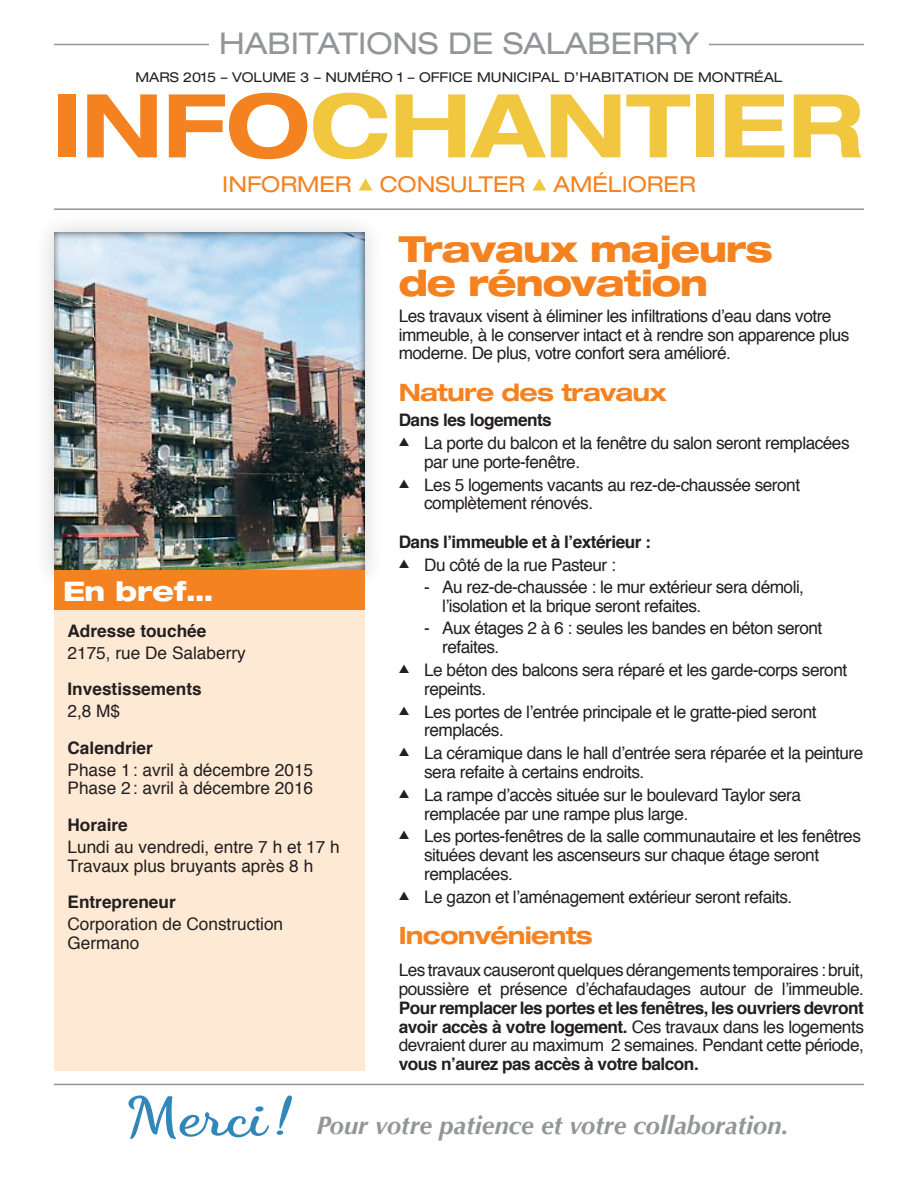
<style>
.page{position:relative;width:918px;height:1188px;background:#fff}
.page>*{position:absolute;margin:0;border:0;box-sizing:border-box;transform-origin:0 0}
.t1{font:700 expanded 88.2px "Helvetica Neue";color:#f1c740}
.Couvert_intro_gras{font:800 expanded 36px/34.5px "Helvetica Neue";letter-spacing:-.03em;color:#f58220}
.t2{font:expanded 30px "Helvetica Neue";color:#939598}
.Couvert_intro_gras-2{font:800 expanded 27px "Helvetica Neue";color:#fff}
.texte{font:italic 700 25.5px "Optima";color:#939598}
.Couvert_intro_gras-3{font:700 expanded 24px "Helvetica Neue";letter-spacing:-.03em;color:#f58220}
.t3{font:expanded 21.9px "Helvetica Neue";color:#f58220}
.texte-2{font:17.25px/18.8px "Helvetica";letter-spacing:-.03em;color:#231f20}
.texte-3{font:17.25px/18.8px "Helvetica";color:#231f20}
.Couvert_intro_gras-4{font:17.25px/18.8px "Helvetica";letter-spacing:-.03em;color:#231f20}
.Couvert_intro_gras-5{font:700 17.25px "Helvetica";color:#231f20}
.Couvert_intro_gras-6{font:700 17.25px "Helvetica";letter-spacing:-.03em;color:#231f20}
.t4{font:expanded 13.5px "Helvetica Neue";color:#231f20}
.s1{color:#f58220}
.s2{font-weight:700}
.s3{font-family:"Dancing Script";font-size:54px;color:#3287ba}
</style>
<div class="page">
<div style="left:34px;top:212px;width:351px;height:382px;background:#231f20;opacity:.2"></div>
<div style="left:54px;top:232px;width:312px;height:343px;background:#231f20;opacity:.75"></div>
<hr style="left:54px;top:44px;width:810px;height:1px;background:#939598">
<hr style="left:54px;top:208px;width:810px;height:2px;background:#939598">
<svg style="left:359px;top:178px;width:13px;height:13px"></svg>
<svg style="left:533px;top:178px;width:13px;height:13px"></svg>
<div style="left:54px;top:570px;width:310px;height:40px;background:#f58220"></div>
<div style="left:54px;top:610px;width:310px;height:461px;background:#fee9d5"></div>
<div style="left:209px;top:25px;width:500px;height:35px;background:#fff"></div>
<hr style="left:54px;top:1084px;width:810px;height:1px;background:#939598">
<p class="t2" style="left:219px;top:25px;width:482px">HABITATIONS DE SALABERRY</p>
<p class="t4" style="left:136px;top:69px;width:648px">MARS 2015 – VOLUME 3 – NUMÉRO 1 – OFFICE MUNICIPAL D’HABITATION DE MONTRÉAL</p>
<p class="t1" style="left:52px;top:71px;width:812px"><span class="s1">INFO</span>CHANTIER</p>
<p class="t3" style="left:222px;top:171px;width:131px">INFORMER</p>
<p class="t3" style="left:380px;top:171px;width:147px">CONSULTER</p>
<p class="t3" style="left:554px;top:171px;width:144px">AMÉLIORER</p>
<p class="Couvert_intro_gras-2" style="left:63px;top:574px;width:151px">En bref…</p>
<p class="Couvert_intro_gras-5" style="left:68px;top:617px;width:141px">Adresse touchée</p>
<p class="texte-3" style="left:68px;top:644px;width:180px">2175, rue De Salaberry</p>
<p class="Couvert_intro_gras-5" style="left:68px;top:675px;width:136px">Investissements</p>
<p class="texte-2" style="left:68px;top:702px;width:54px">2,8 M$</p>
<p class="Couvert_intro_gras-5" style="left:68px;top:734px;width:87px">Calendrier</p>
<p class="texte-3" style="left:68px;top:761px;width:247px">Phase 1: avril à décembre 2015</p>
<p class="texte-3" style="left:68px;top:780px;width:247px">Phase 2: avril à décembre 2016</p>
<p class="Couvert_intro_gras-5" style="left:68px;top:811px;width:62px">Horaire</p>
<p class="texte-3" style="left:68px;top:838px;width:274px">Lundi au vendredi, entre 7 h et 17 h<br>Travaux plus bruyants après 8 h</p>
<p class="Couvert_intro_gras-5" style="left:68px;top:888px;width:110px">Entrepreneur</p>
<p class="texte-3" style="left:68px;top:915px;width:217px">Corporation de Construction<br>Germano</p>
<p class="Couvert_intro_gras" style="left:399px;top:231px;width:376px">Travaux majeurs de rénovation</p>
<p class="Couvert_intro_gras-4" style="left:399px;top:307px;width:452px">Les travaux visent à éliminer les infiltrations d’eau dans votre immeuble, à le conserver intact et à rendre son apparence plus moderne. De plus, votre confort sera amélioré.</p>
<p class="Couvert_intro_gras-3" style="left:399px;top:377px;width:270px">Nature des travaux</p>
<p class="Couvert_intro_gras-6" style="left:399px;top:406px;width:155px">Dans les logements</p>
<p class="texte-2" style="left:424px;top:434px;width:427px;text-indent:-26px">▲ La porte du balcon et la fenêtre du salon seront remplacées par une porte-fenêtre.</p>
<p class="texte-2" style="left:424px;top:476px;width:377px;text-indent:-26px">▲ Les 5 logements vacants au rez-de-chaussée seront complètement rénovés.</p>
<p class="Couvert_intro_gras-6" style="left:399px;top:528px;width:254px">Dans l’immeuble et à l’extérieur :</p>
<p class="texte-2" style="left:399px;top:556px;width:219px">▲ Du côté de la rue Pasteur :</p>
<p class="texte-2" style="left:442px;top:579px;width:363px;text-indent:-18px">- Au rez-de-chaussée : le mur extérieur sera démoli, l’isolation et la brique seront refaites.</p>
<p class="texte-2" style="left:442px;top:619px;width:382px;text-indent:-18px">- Aux étages 2 à 6 : seules les bandes en béton seront refaites.</p>
<p class="texte-2" style="left:424px;top:661px;width:425px;text-indent:-26px">▲ Le béton des balcons sera réparé et les garde-corps seront repeints.</p>
<p class="texte-2" style="left:424px;top:703px;width:394px;text-indent:-26px">▲ Les portes de l’entrée principale et le gratte-pied seront remplacés.</p>
<p class="texte-2" style="left:424px;top:744px;width:441px;text-indent:-26px">▲ La céramique dans le hall d’entrée sera réparée et la peinture sera refaite à certains endroits.</p>
<p class="texte-2" style="left:424px;top:786px;width:378px;text-indent:-26px">▲ La rampe d’accès située sur le boulevard Taylor sera remplacée par une rampe plus large.</p>
<p class="texte-2" style="left:424px;top:828px;width:438px;text-indent:-26px">▲ Les portes-fenêtres de la salle communautaire et les fenêtres situées devant les ascenseurs sur chaque étage seront remplacées.</p>
<p class="texte-2" style="left:399px;top:888px;width:395px">▲ Le gazon et l’aménagement extérieur seront refaits.</p>
<p class="Couvert_intro_gras-3" style="left:399px;top:920px;width:195px">Inconvénients</p>
<p class="texte-2" style="left:399px;top:961px;width:467px;text-align:justify">Les travaux causeront quelques dérangements temporaires : bruit, poussière et présence d’échafaudages autour de l’immeuble.<br><span class="s2">Pour remplacer les portes et les fenêtres, les ouvriers devront avoir accès à votre logement.</span> Ces travaux dans les logements devraient durer au maximum 2 semaines. Pendant cette période, <span class="s2">vous n’aurez pas accès à votre balcon.</span></p>
<p class="texte" style="left:129px;top:1111px;width:661px"><span class="s3">Merci!</span> Pour votre patience et votre collaboration.</p>
</div>
